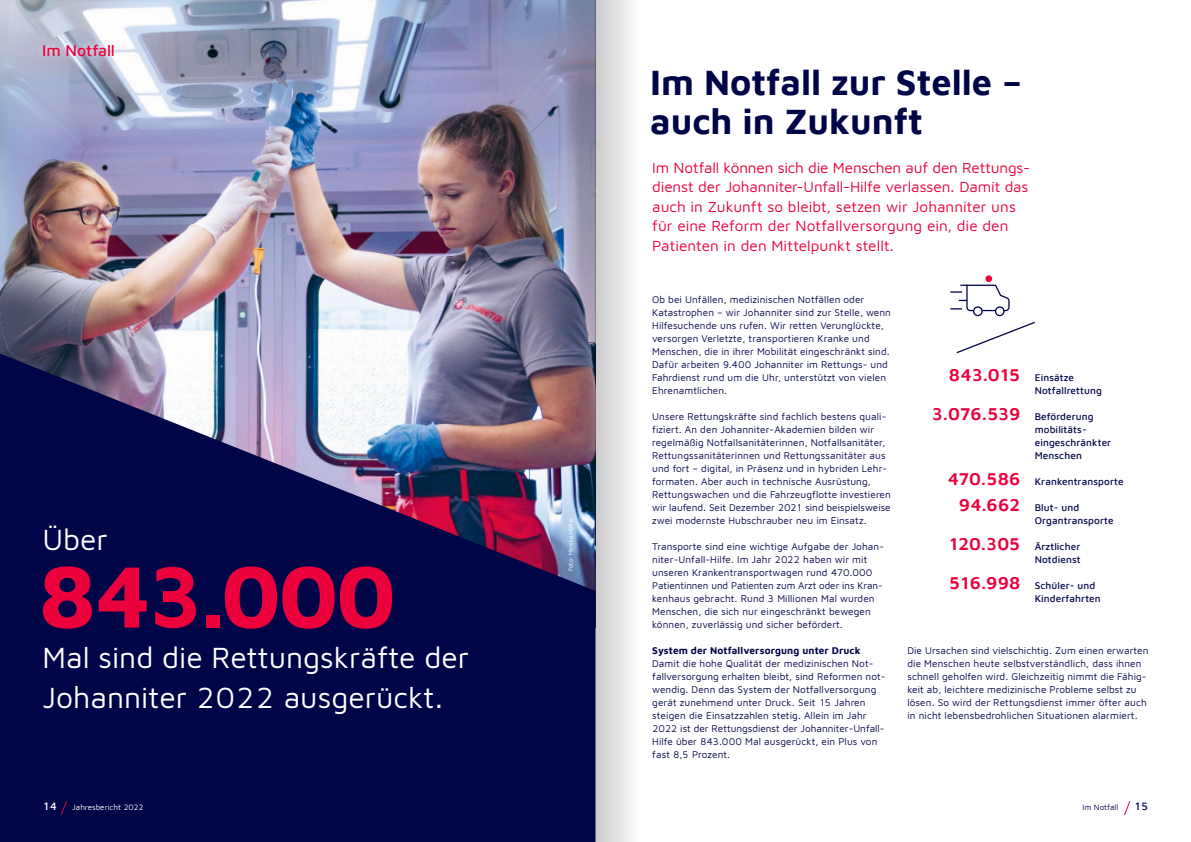
<style>
.page{position:relative;width:1191px;height:842px;background:#fff}
.page>*{position:absolute;margin:0;border:0;box-sizing:border-box;transform-origin:0 0}
.t1{font:700 90px "Maven Johanniter";letter-spacing:-.035em;color:#eb003c}
.t2{font:700 36px/39px "Maven Johanniter";color:#000548}
.t3{font:30px/40px "Maven Johanniter";color:#fff}
.t4{font:600 18px/39px "Maven Johanniter";letter-spacing:-.04em;color:#eb003c;text-align:right}
.t5{font:500 16px "Maven Johanniter";letter-spacing:-.005em;color:#eb003c}
.t6{font:15px/19.5px "Maven Johanniter";letter-spacing:-.005em;color:#eb003c}
.t7{font:500 11px "Maven Johanniter";color:#fff}
.t8{font:500 11px "Maven Johanniter";color:#000548}
.t9{font:10px/13px "Maven Johanniter";letter-spacing:.01em;color:#000548}
.t10{font:500 10px/13px "Maven Johanniter";letter-spacing:.01em;color:#000548}
.t11{font:700 10px "Maven Johanniter";letter-spacing:.01em;color:#000548}
.t12{font:8px "Maven Johanniter";color:#fff}
.t13{font:8px "Maven Johanniter";color:#000548}
.t14{font:6px "Maven Johanniter";color:#fff}
</style>
<div class="page">
<img style="left:0;top:0;width:595px;height:353px">
<img style="left:0;top:0;width:495px;height:181px">
<svg style="left:0;top:353px;width:595px;height:489px;background:#23235c"></svg>
<div style="left:37px;top:38px;width:83px;height:24px;background:#fff;opacity:.75"></div>
<svg style="left:950px;top:284px;width:85px;height:70px"></svg>
<div style="left:985px;top:275px;width:7px;height:7px;background:#eb003c;border-radius:50%"></div>
<svg style="left:1124px;top:801px;width:6px;height:14px"></svg>
<svg style="left:60px;top:800px;width:7px;height:15px"></svg>
<div style="left:595px;top:0;width:68px;height:842px;background:linear-gradient(to right,#d0d0d0,#fff)"></div>
<h3 class="t5" style="left:42px;top:39px;width:74px">Im Notfall</h3>
<h3 class="t3" style="left:43px;top:517px;width:67px">Über</h3>
<h1 class="t1" style="left:38px;top:533px;width:359px">843.000</h1>
<h3 class="t3" style="left:43px;top:635px;width:428px">Mal sind die Rettungskräfte der<br>Johanniter 2022 ausgerückt.</h3>
<p class="t14" style="left:566px;top:571px;width:55px;rotate:-90deg">Foto: Monika Höfler</p>
<h2 class="t2" style="left:650px;top:60px;width:373px">Im Notfall zur Stelle – auch in Zukunft</h2>
<p class="t6" style="left:652px;top:157px;width:378px">Im Notfall können sich die Menschen auf den Rettungs&shy;dienst der Johanniter-Unfall-Hilfe verlassen. Damit das auch in Zukunft so bleibt, setzen wir Johanniter uns für eine Reform der Notfallversorgung ein, die den Patienten in den Mittelpunkt stellt.</p>
<p class="t9" style="left:652px;top:292px;width:240px">Ob bei Unfällen, medizinischen Notfällen oder Katastrophen – wir Johanniter sind zur Stelle, wenn Hilfesuchende uns rufen. Wir retten Verunglückte, versorgen Verletzte, transportieren Kranke und Menschen, die in ihrer Mobilität eingeschränkt sind.<br>Dafür arbeiten 9.400 Johanniter im Rettungs- und Fahrdienst rund um die Uhr, unterstützt von vielen Ehrenamtlichen.</p>
<p class="t9" style="left:652px;top:409px;width:240px">Unsere Rettungskräfte sind fachlich bestens quali&shy;fiziert. An den Johanniter-Akademien bilden wir regelmäßig Notfallsanitäterinnen, Notfallsanitäter, Rettungssanitäterinnen und Rettungssanitäter aus und fort – digital, in Präsenz und in hybriden Lehr&shy;formaten. Aber auch in technische Ausrüstung, Rettungswachen und die Fahrzeugflotte investieren wir laufend. Seit Dezember 2021 sind beispielsweise zwei modernste Hubschrauber neu im Einsatz.</p>
<p class="t9" style="left:652px;top:539px;width:232px">Transporte sind eine wichtige Aufgabe der Johan&shy;niter-Unfall-Hilfe. Im Jahr 2022 haben wir mit unseren Krankentransportwagen rund 470.000<br>Patientinnen und Patienten zum Arzt oder ins Kran&shy;kenhaus gebracht. Rund 3 Millionen Mal wurden Menschen, die sich nur eingeschränkt bewegen können, zuverlässig und sicher befördert.</p>
<p class="t11" style="left:652px;top:643px;width:210px">System der Notfallversorgung unter Druck</p>
<p class="t9" style="left:652px;top:656px;width:235px">Damit die hohe Qualität der medizinischen Not&shy;fallversorgung erhalten bleibt, sind Reformen not&shy;wendig. Denn das System der Notfallversorgung gerät zunehmend unter Druck. Seit 15 Jahren steigen die Einsatzzahlen stetig. Allein im Jahr 2022 ist der Rettungsdienst der Johanniter-Unfall-Hilfe über 843.000 Mal ausgerückt, ein Plus von fast 8,5 Prozent.</p>
<h3 class="t4" style="left:931px;top:354px;width:91px">843.015<br>3.076.539</h3>
<h3 class="t4" style="left:947px;top:464px;width:75px;line-height:26px">470.586<br>94.662</h3>
<h3 class="t4" style="left:947px;top:523px;width:75px;text-align:left">120.305<br>516.998</h3>
<p class="t10" style="left:1034px;top:370px;width:69px">Einsätze<br>Notfallrettung</p>
<p class="t10" style="left:1034px;top:409px;width:78px">Beförderung mobilitäts&shy;eingeschränkter<br>Menschen</p>
<p class="t10" style="left:1034px;top:474px;width:90px">Krankentransporte</p>
<p class="t10" style="left:1034px;top:500px;width:80px">Blut- und<br>Organtransporte</p>
<p class="t10" style="left:1034px;top:539px;width:48px">Ärztlicher<br>Notdienst</p>
<p class="t10" style="left:1034px;top:578px;width:68px">Schüler- und<br>Kinderfahrten</p>
<p class="t9" style="left:907px;top:643px;width:242px">Die Ursachen sind vielschichtig. Zum einen erwarten die Menschen heute selbstverständlich, dass ihnen schnell geholfen wird. Gleichzeitig nimmt die Fähig&shy;keit ab, leichtere medizinische Probleme selbst zu lösen. So wird der Rettungsdienst immer öfter auch in nicht lebensbedrohlichen Situationen alarmiert.</p>
<p class="t7" style="left:43px;top:798px;width:16px">14</p>
<p class="t12" style="left:72px;top:801px;width:73px">Jahresbericht 2022</p>
<p class="t13" style="left:1082px;top:801px;width:37px">Im Notfall</p>
<p class="t8" style="left:1134px;top:798px;width:16px">15</p>
</div>
